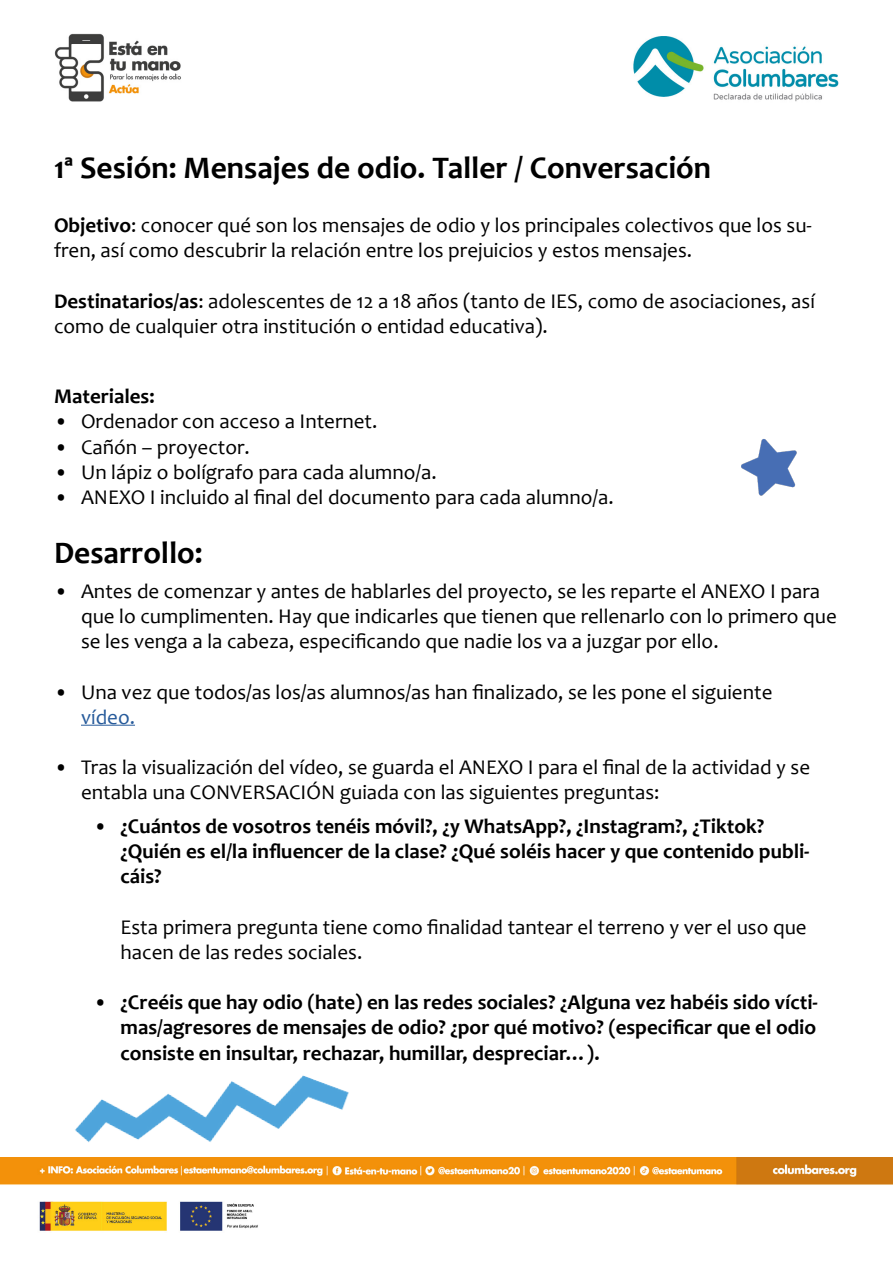
<style>
.page{position:relative;width:893px;height:1263px;background:#fff}
.page>*{position:absolute;margin:0;border:0;box-sizing:border-box;transform-origin:0 0}
.t1{font:700 31.5px "Candara";color:#000}
.t2{font:21px/25.2px "Candara";color:#000}
.t3{font:700 21px/25.2px "Candara";color:#000}
.t4{font:21px "Candara";color:#275b9b}
.s1{font-weight:700}
</style>
<div class="page">
<img style="left:0;top:1158px;width:736px;height:27px">
<img style="left:54px;top:33px;width:785px;height:69px">
<img style="left:736px;top:1157px;width:157px;height:28px">
<hr style="left:81px;top:725px;width:54px;height:1px;background:#275b9b">
<img style="left:741px;top:439px;width:56px;height:57px">
<img style="left:16px;top:1075px;width:387px;height:156px">
<h1 class="t1" style="left:54px;top:148px;width:659px">1ª Sesión: Mensajes de odio. Taller / Conversación</h1>
<p class="t2" style="left:54px;top:212px;width:759px"><span class="s1">Objetivo</span>: conocer qué son los mensajes de odio y los principales colectivos que los su&shy;fren, así como descubrir la relación entre los prejuicios y estos mensajes.</p>
<p class="t2" style="left:54px;top:288px;width:762px"><span class="s1">Destinatarios/as</span>: adolescentes de 12 a 18 años (tanto de IES, como de asociaciones, así como de cualquier otra institución o entidad educativa).</p>
<p class="t3" style="left:54px;top:384px;width:102px">Materiales:</p>
<p class="t2" style="left:54px;top:409px;width:325px">• Ordenador con acceso a Internet.</p>
<p class="t2" style="left:54px;top:434px;width:197px">• Cañón – proyector.</p>
<p class="t2" style="left:54px;top:459px;width:384px">• Un lápiz o bolígrafo para cada alumno/a.</p>
<p class="t2" style="left:54px;top:484px;width:561px">• ANEXO I incluido al final del documento para cada alumno/a.</p>
<h1 class="t1" style="left:54px;top:533px;width:150px">Desarrollo:</h1>
<p class="t2" style="left:81px;top:578px;width:757px;text-indent:-27px">• Antes de comenzar y antes de hablarles del proyecto, se les reparte el ANEXO I para que lo cumplimenten. Hay que indicarles que tienen que rellenarlo con lo primero que se les venga a la cabeza, especificando que nadie los va a juzgar por ello.</p>
<p class="t2" style="left:54px;top:679px;width:720px">• Una vez que todos/as los/as alumnos/as han finalizado, se les pone el siguiente</p>
<p class="t4" style="left:81px;top:704px;width:56px">vídeo.</p>
<p class="t2" style="left:81px;top:755px;width:731px;text-indent:-27px">• Tras la visualización del vídeo, se guarda el ANEXO I para el final de la actividad y se entabla una CONVERSACIÓN guiada con las siguientes preguntas:</p>
<p class="t3" style="left:121px;top:813px;width:690px;text-indent:-27px">• ¿Cuántos de vosotros tenéis móvil?, ¿y WhatsApp?, ¿Instagram?, ¿Tiktok? ¿Quién es el/la influencer de la clase? ¿Qué soléis hacer y que contenido publi&shy;cáis?</p>
<p class="t2" style="left:121px;top:914px;width:688px">Esta primera pregunta tiene como finalidad tantear el terreno y ver el uso que hacen de las redes sociales.</p>
<p class="t3" style="left:121px;top:989px;width:699px;text-align:justify;text-indent:-27px">• ¿Creéis que hay odio (hate) en las redes sociales? ¿Alguna vez habéis sido vícti&shy;mas/agresores de mensajes de odio? ¿por qué motivo? (especificar que el odio consiste en insultar, rechazar, humillar, despreciar…).</p>
</div>
